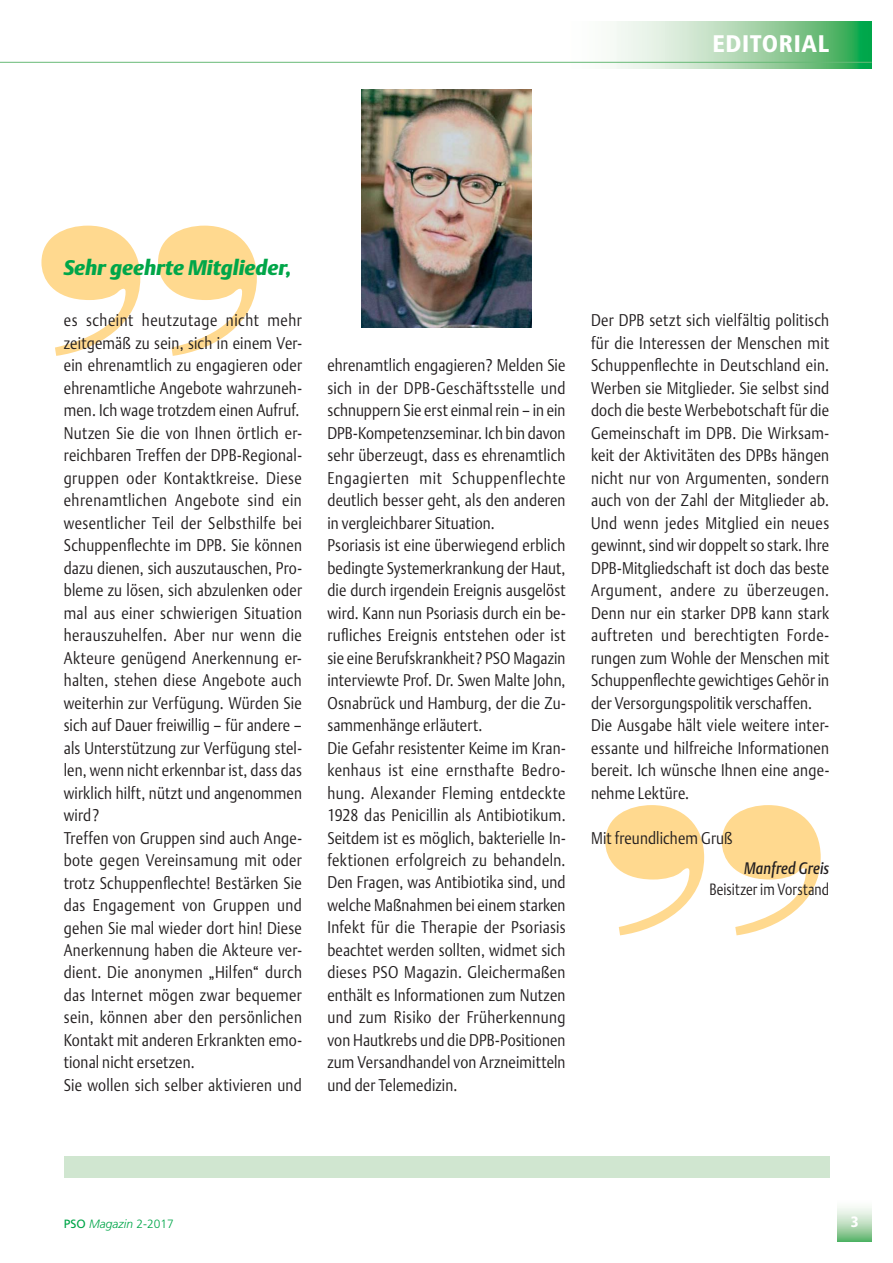
<style>
.page{position:relative;width:893px;height:1263px;background:#fff}
.page>*{position:absolute;margin:0;border:0;box-sizing:border-box;transform-origin:0 0}
.t1{font:900 condensed 24px "Frutiger";letter-spacing:.025em;color:#fff}
.t2{font:italic 21px "DTL Argo T Black";color:#00a649}
.t3{font:16.8px/22.5px "DTL Argo T Light";letter-spacing:.015em;color:#231f20;scale:.85 1}
.t4{font:italic 16.5px "DTL Argo T Medium";letter-spacing:.015em;color:#231f20;scale:.85 1}
.t5{font:16.2px "DTL Argo T Light";letter-spacing:.01em;color:#231f20;scale:.8 1}
.t6{font:900 condensed 15px "Frutiger";color:#fff}
.t7{font:italic 300 12px "Frutiger";color:#00a649}
.s1{font-weight:400;font-style:normal}
.s2{font-style:normal}
</style>
<div class="page">
<div style="left:64px;top:1156px;width:765px;height:22px;background:#d0e6d0"></div>
<svg style="left:41px;top:226px;width:216px;height:130px"></svg>
<svg style="left:605px;top:805px;width:215px;height:130px"></svg>
<img style="left:837px;top:1207px;width:34px;height:34px">
<img style="left:557px;top:22px;width:314px;height:46px">
<hr style="left:0;top:62px;width:871px;height:1px;background:#67b976">
<img style="left:361px;top:90px;width:170px;height:238px">
<h1 class="t1" style="left:712px;top:34px;width:118px">EDITORIAL</h1>
<p class="t2" style="left:64px;top:260px;width:229px">Sehr geehrte Mitglieder,</p>
<p class="t3" style="left:64px;top:311px;width:282px">es scheint heutzutage nicht mehr zeitgemäß zu sein, sich in einem Ver&shy;ein ehrenamtlich zu engagieren oder ehrenamtliche Angebote wahrzuneh&shy;men. Ich wage trotzdem einen Aufruf.<br>Nutzen Sie die von Ihnen örtlich er&shy;reichbaren Treffen der DPB-Regional&shy;gruppen oder Kontaktkreise. Diese ehrenamtlichen Angebote sind ein wesentlicher Teil der Selbsthilfe bei Schuppenflechte im DPB. Sie können dazu dienen, sich auszutauschen, Pro&shy;bleme zu lösen, sich abzulenken oder mal aus einer schwierigen Situation herauszuhelfen. Aber nur wenn die Akteure genügend Anerkennung er&shy;halten, stehen diese Angebote auch weiterhin zur Verfügung. Würden Sie sich auf Dauer freiwillig – für andere – als Unterstützung zur Verfügung stel&shy;len, wenn nicht erkennbar ist, dass das wirklich hilft, nützt und angenommen wird?<br>Treffen von Gruppen sind auch Ange&shy;bote gegen Vereinsamung mit oder trotz Schuppenflechte! Bestärken Sie das Engagement von Gruppen und gehen Sie mal wieder dort hin! Diese Anerkennung haben die Akteure ver&shy;dient. Die anonymen „Hilfen“ durch das Internet mögen zwar bequemer sein, können aber den persönlichen Kontakt mit anderen Erkrankten emo&shy;tional nicht ersetzen.<br>Sie wollen sich selber aktivieren und</p>
<p class="t3" style="left:327px;top:356px;width:282px">ehrenamtlich engagieren? Melden Sie sich in der DPB-Geschäftsstelle und schnuppern Sie erst einmal rein – in ein DPB-Kompetenzseminar. Ich bin davon sehr überzeugt, dass es ehrenamtlich Engagierten mit Schuppenflechte deutlich besser geht, als den anderen in vergleichbarer Situation.<br>Psoriasis ist eine überwiegend erblich bedingte Systemerkrankung der Haut, die durch irgendein Ereignis ausgelöst wird. Kann nun Psoriasis durch ein be&shy;rufliches Ereignis entstehen oder ist sie eine Berufskrankheit? PSO Magazin interviewte Prof. Dr. Swen Malte John, Osnabrück und Hamburg, der die Zu&shy;sammenhänge erläutert.<br>Die Gefahr resistenter Keime im Kran&shy;kenhaus ist eine ernsthafte Bedro&shy;hung. Alexander Fleming entdeckte 1928 das Penicillin als Antibiotikum.<br>Seitdem ist es möglich, bakterielle In&shy;fektionen erfolgreich zu behandeln.<br>Den Fragen, was Antibiotika sind, und welche Maßnahmen bei einem starken Infekt für die Therapie der Psoriasis beachtet werden sollten, widmet sich dieses PSO Magazin. Gleichermaßen enthält es Informationen zum Nutzen und zum Risiko der Früherkennung von Hautkrebs und die DPB-Positionen zum Versandhandel von Arzneimitteln und der Telemedizin.</p>
<p class="t3" style="left:591px;top:311px;width:282px">Der DPB setzt sich vielfältig politisch für die Interessen der Menschen mit Schuppenflechte in Deutschland ein.<br>Werben sie Mitglieder. Sie selbst sind doch die beste Werbebotschaft für die Gemeinschaft im DPB. Die Wirksam&shy;keit der Aktivitäten des DPBs hängen nicht nur von Argumenten, sondern auch von der Zahl der Mitglieder ab.<br>Und wenn jedes Mitglied ein neues gewinnt, sind wir doppelt so stark. Ihre DPB-Mitgliedschaft ist doch das beste Argument, andere zu überzeugen.<br>Denn nur ein starker DPB kann stark auftreten und berechtigten Forde&shy;rungen zum Wohle der Menschen mit Schuppenflechte gewichtiges Gehör in der Versorgungspolitik verschaffen.<br>Die Ausgabe hält viele weitere inter&shy;essante und hilfreiche Informationen bereit. Ich wünsche Ihnen eine ange&shy;nehme Lektüre.</p>
<p class="t3" style="left:591px;top:828px;width:168px">Mit freundlichem Gruß</p>
<p class="t4" style="left:744px;top:862px;width:101px">Manfred Greis</p>
<p class="t5" style="left:709px;top:883px;width:151px">Beisitzer im Vorstand</p>
<p class="t7" style="left:64px;top:1219px;width:111px"><span class="s1">PSO</span> Magazin <span class="s2">2-2017</span></p>
<p class="t6" style="left:850px;top:1216px;width:9px">3</p>
</div>
